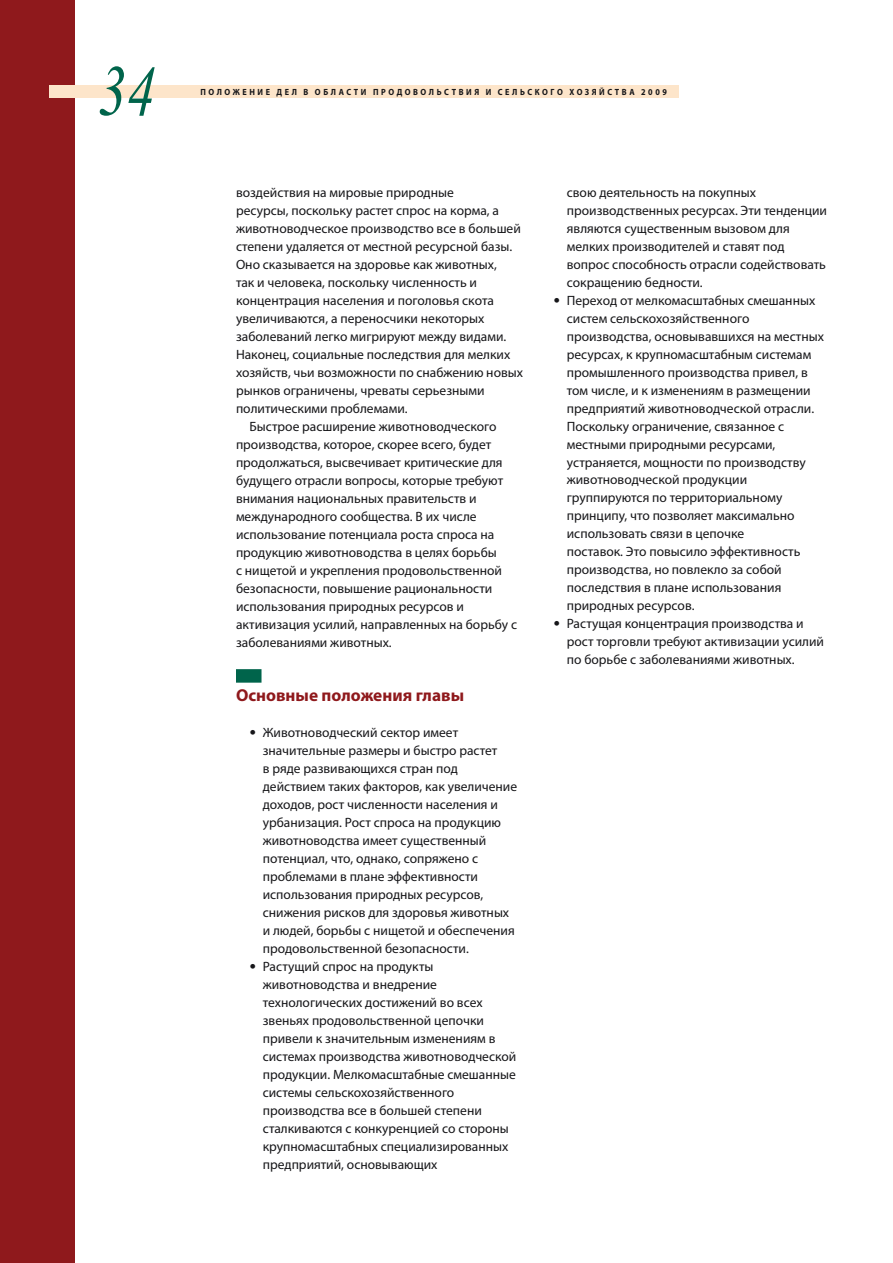
<style>
.page{position:relative;width:893px;height:1263px;background:#fff}
.page>*{position:absolute;margin:0;border:0;box-sizing:border-box;transform-origin:0 0}
.t1{font:italic 72px "Times New Roman";color:#00644b;scale:.8 1}
.t2{font:700 17.25px "Myriad Pro";color:#8f191c}
.t3{font:13.5px/18px "Myriad Pro";color:#161619}
.t4{font:700 9px "Myriad Pro";letter-spacing:.315em;color:#161619;scale:.9 1}
</style>
<div class="page">
<div style="left:0;top:0;width:74px;height:1263px;background:#8f191c"></div>
<div style="left:49px;top:85px;width:629px;height:13px;background:#fde5ca"></div>
<div style="left:236px;top:669px;width:25px;height:14px;background:#00644b"></div>
<h1 class="t1" style="left:98px;top:48px;width:73px">34</h1>
<p class="t4" style="left:200px;top:89px;width:520px">ПОЛОЖЕНИЕ ДЕЛ В ОБЛАСТИ ПРОДОВОЛЬСТВИЯ И СЕЛЬСКОГО ХОЗЯЙСТВА 2009</p>
<p class="t3" style="left:236px;top:184px;width:219px">воздействия на мировые природные</p>
<p class="t3" style="left:236px;top:202px;width:265px">ресурсы, поскольку растет спрос на корма, а</p>
<p class="t3" style="left:236px;top:220px;width:286px">животноводческое производство все в большей</p>
<p class="t3" style="left:236px;top:238px;width:278px">степени удаляется от местной ресурсной базы.</p>
<p class="t3" style="left:236px;top:256px;width:262px">Оно сказывается на здоровье как животных,</p>
<p class="t3" style="left:236px;top:274px;width:243px">так и человека, поскольку численность и</p>
<p class="t3" style="left:236px;top:292px;width:259px">концентрация населения и поголовья скота</p>
<p class="t3" style="left:236px;top:310px;width:250px">увеличиваются, а переносчики некоторых</p>
<p class="t3" style="left:236px;top:328px;width:272px">заболеваний легко мигрируют между видами.</p>
<p class="t3" style="left:236px;top:346px;width:276px">Наконец, социальные последствия для мелких</p>
<p class="t3" style="left:236px;top:364px;width:288px">хозяйств, чьи возможности по снабжению новых</p>
<p class="t3" style="left:236px;top:382px;width:250px">рынков ограничены, чреваты серьезными</p>
<p class="t3" style="left:236px;top:400px;width:173px">политическими проблемами.</p>
<p class="t3" style="left:249px;top:418px;width:249px">Быстрое расширение животноводческого</p>
<p class="t3" style="left:236px;top:436px;width:257px">производства, которое, скорее всего, будет</p>
<p class="t3" style="left:236px;top:454px;width:268px">продолжаться, высвечивает критические для</p>
<p class="t3" style="left:236px;top:472px;width:269px">будущего отрасли вопросы, которые требуют</p>
<p class="t3" style="left:236px;top:490px;width:242px">внимания национальных правительств и</p>
<p class="t3" style="left:236px;top:508px;width:242px">международного сообщества. В их числе</p>
<p class="t3" style="left:236px;top:526px;width:260px">использование потенциала роста спроса на</p>
<p class="t3" style="left:236px;top:544px;width:262px">продукцию животноводства в целях борьбы</p>
<p class="t3" style="left:236px;top:562px;width:267px">с нищетой и укрепления продовольственной</p>
<p class="t3" style="left:236px;top:580px;width:258px">безопасности, повышение рациональности</p>
<p class="t3" style="left:236px;top:598px;width:230px">использования природных ресурсов и</p>
<p class="t3" style="left:236px;top:616px;width:283px">активизация усилий, направленных на борьбу с</p>
<p class="t3" style="left:236px;top:634px;width:157px">заболеваниями животных.</p>
<p class="t2" style="left:236px;top:688px;width:230px">Основные положения главы</p>
<p class="t3" style="left:263px;top:724px;width:256px">Животноводческий сектор имеет значительные размеры и быстро растет<br>в ряде развивающихся стран под действием таких факторов, как увеличение доходов, рост численности населения и урбанизация. Рост спроса на продукцию животноводства имеет существенный потенциал, что, однако, сопряжено с проблемами в плане эффективности использования природных ресурсов, снижения рисков для здоровья животных и людей, борьбы с нищетой и обеспечения продовольственной безопасности.<br>Растущий спрос на продукты животноводства и внедрение технологических достижений во всех звеньях продовольственной цепочки привели к значительным изменениям в системах производства животноводческой продукции. Мелкомасштабные смешанные системы сельскохозяйственного производства все в большей степени сталкиваются с конкуренцией со стороны крупномасштабных специализированных предприятий, основывающих</p>
<p class="t3" style="left:567px;top:184px;width:262px">свою деятельность на покупных производственных ресурсах. Эти тенденции являются существенным вызовом для мелких производителей и ставят под вопрос способность отрасли содействовать сокращению бедности.<br>Переход от мелкомасштабных смешанных систем сельскохозяйственного производства, основывавшихся на местных ресурсах, к крупномасштабным системам промышленного производства привел, в том числе, и к изменениям в размещении предприятий животноводческой отрасли.<br>Поскольку ограничение, связанное с местными природными ресурсами, устраняется, мощности по производству животноводческой продукции группируются по территориальному принципу, что позволяет максимально использовать связи в цепочке<br>поставок. Это повысило эффективность производства, но повлекло за собой последствия в плане использования природных ресурсов.<br>Растущая концентрация производства и рост торговли требуют активизации усилий по борьбе с заболеваниями животных.</p>
</div>
